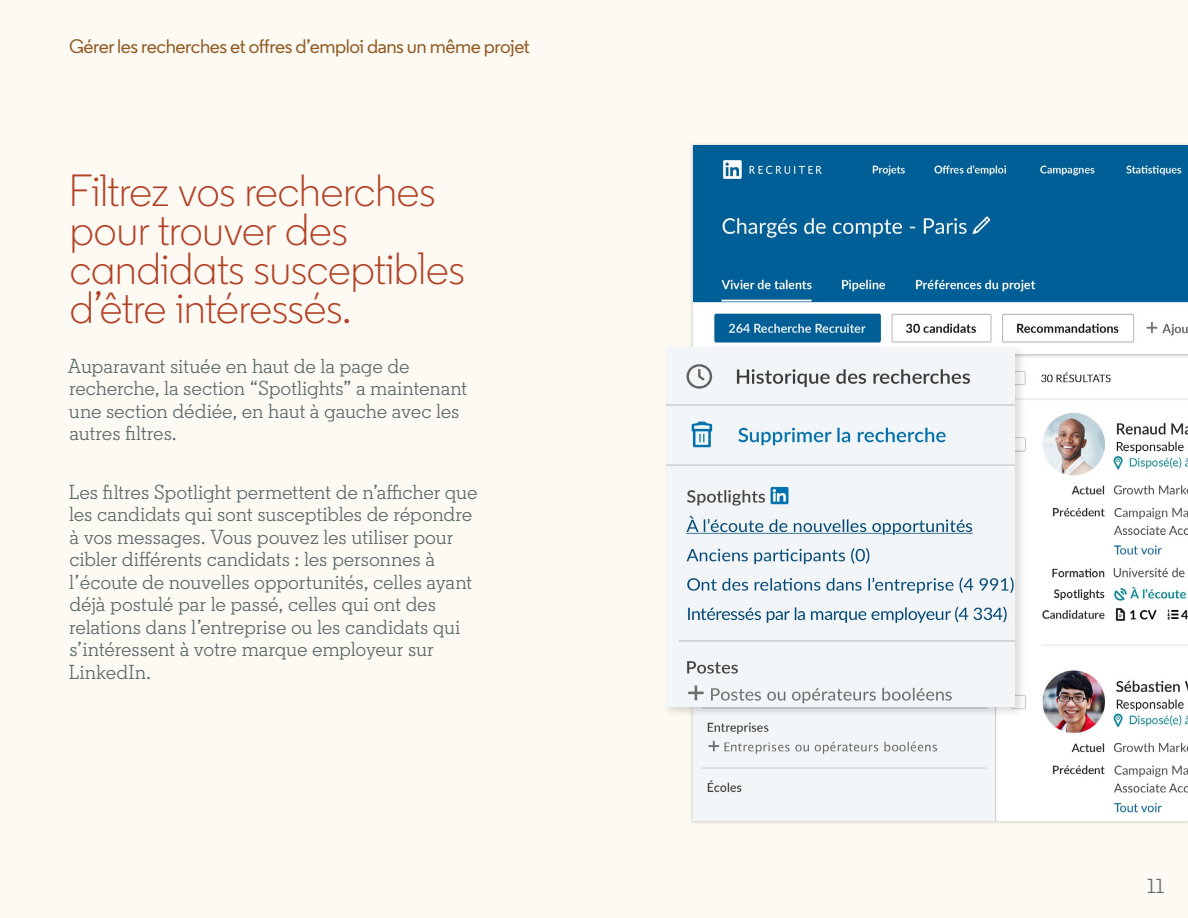
<style>
.page{position:relative;width:1188px;height:918px;background:#fdf9f3}
.page>*{position:absolute;margin:0;border:0;box-sizing:border-box;transform-origin:0 0}
.t1{font:300 45px/39px "Community";color:#b24125}
.t2{font:20.25px/22.5px "LKN Slab";letter-spacing:-.01em;color:#5b6a6b}
.t3{font:500 19.5px "Regular PRO";letter-spacing:-.025em;color:#905b24}
</style>
<div class="page">
<img style="left:693px;top:146px;width:495px;height:675px">
<div style="left:662px;top:344px;width:366px;height:375px;background:#000;opacity:.15"></div>
<img style="left:666px;top:347px;width:349px;height:359px">
<p class="t3" style="left:69px;top:34px;width:462px">Gérer les recherches et offres d’emploi dans un même projet</p>
<h1 class="t1" style="left:69px;top:171px;width:397px">Filtrez vos recherches pour trouver des candidats susceptibles d’être intéressés.</h1>
<p class="t2" style="left:68px;top:354px;width:401px">Auparavant située en haut de la page de recherche, la section “Spotlights” a maintenant une section dédiée, en haut à gauche avec les autres filtres.</p>
<p class="t2" style="left:68px;top:480px;width:411px">Les filtres Spotlight permettent de n’afficher que les candidats qui sont susceptibles de répondre à vos messages. Vous pouvez les utiliser pour cibler différents candidats : les personnes à l’écoute de nouvelles opportunités, celles ayant déjà postulé par le passé, celles qui ont des relations dans l’entreprise ou les candidats qui s’intéressent à votre marque employeur sur LinkedIn.</p>
<p class="t2" style="left:1147px;top:875px;width:18px">11</p>
</div>
